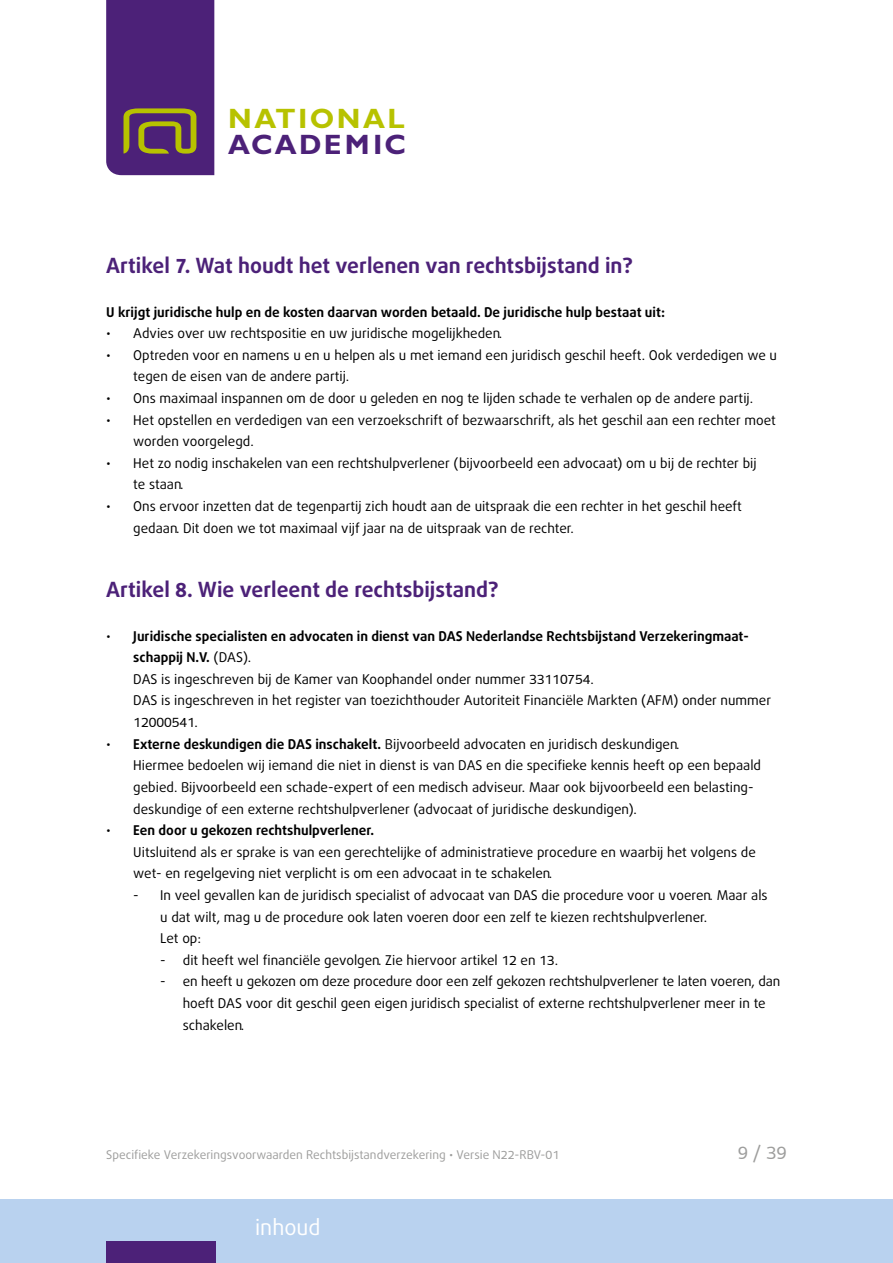
<style>
.page{position:relative;width:893px;height:1263px;background:#fff}
.page>*{position:absolute;margin:0;border:0;box-sizing:border-box;transform-origin:0 0}
.t1{font:700 28.05px "Gill Sans";letter-spacing:.085em;color:#b7c200}
.t2{font:700 28.05px "Gill Sans";letter-spacing:.075em;color:#4c2178}
.t3{font:21.6px "Bagus";color:#fff}
.t4{font:700 21px "Bagus";color:#4c2178}
.t5{font:18px "Bagus";color:#9d9d9c}
.t6{font:13.5px/21.6px "Bagus";color:#000}
.t7{font:700 13.5px "Bagus";color:#000}
.t8{font:12px "Bagus";color:#9d9d9c}
.s1{font-weight:700}
</style>
<div class="page">
<div style="left:0;top:1199px;width:893px;height:64px;background:#b9d2ef"></div>
<div style="left:106px;top:1242px;width:110px;height:21px;background:#4c2178"></div>
<svg style="left:106px;top:0;width:108px;height:175px;background:#542e71"></svg>
<h1 class="t1" style="left:228px;top:102px;width:178px">NATIONAL</h1>
<h1 class="t2" style="left:228px;top:128px;width:179px">ACADEMIC</h1>
<h3 class="t4" style="left:106px;top:252px;width:528px">Artikel 7. Wat houdt het verlenen van rechtsbijstand in?</h3>
<p class="t7" style="left:106px;top:303px;width:560px">U krijgt juridische hulp en de kosten daarvan worden betaald. De juridische hulp bestaat uit:</p>
<p class="t6" style="left:106px;top:323px;width:397px">• Advies over uw rechtspositie en uw juridische mogelijkheden.</p>
<p class="t6" style="left:133px;top:344px;width:645px;text-indent:-27px">• Optreden voor en namens u en u helpen als u met iemand een juridisch geschil heeft. Ook verdedigen we u tegen de eisen van de andere partij.</p>
<p class="t6" style="left:106px;top:388px;width:648px">• Ons maximaal inspannen om de door u geleden en nog te lijden schade te verhalen op de andere partij.</p>
<p class="t6" style="left:133px;top:409px;width:644px;text-indent:-27px">• Het opstellen en verdedigen van een verzoekschrift of bezwaarschrift, als het geschil aan een rechter moet worden voorgelegd.</p>
<p class="t6" style="left:133px;top:452px;width:625px;text-indent:-27px">• Het zo nodig inschakelen van een rechtshulpverlener (bijvoorbeeld een advocaat) om u bij de rechter bij te staan.</p>
<p class="t6" style="left:133px;top:496px;width:610px;text-indent:-27px">• Ons ervoor inzetten dat de tegenpartij zich houdt aan de uitspraak die een rechter in het geschil heeft gedaan. Dit doen we tot maximaal vijf jaar na de uitspraak van de rechter.</p>
<h3 class="t4" style="left:106px;top:576px;width:394px">Artikel 8. Wie verleent de rechtsbijstand?</h3>
<p class="t6" style="left:133px;top:625px;width:639px;text-indent:-27px">• <span class="s1">Juridische specialisten en advocaten in dienst van DAS Nederlandse Rechtsbijstand Verzekeringmaat&shy;schappij N.V.</span> (DAS).<br>DAS is ingeschreven bij de Kamer van Koophandel onder nummer 33110754.<br>DAS is ingeschreven in het register van toezichthouder Autoriteit Financiële Markten (AFM) onder nummer 12000541.</p>
<p class="t6" style="left:133px;top:733px;width:629px;text-indent:-27px">• <span class="s1">Externe deskundigen die DAS inschakelt.</span> Bijvoorbeeld advocaten en juridisch deskundigen.<br>Hiermee bedoelen wij iemand die niet in dienst is van DAS en die specifieke kennis heeft op een bepaald gebied. Bijvoorbeeld een schade-expert of een medisch adviseur. Maar ook bijvoorbeeld een belasting&shy;deskundige of een externe rechtshulpverlener (advocaat of juridische deskundigen).</p>
<p class="t6" style="left:133px;top:820px;width:624px;text-indent:-27px">• <span class="s1">Een door u gekozen rechtshulpverlener.<br></span>Uitsluitend als er sprake is van een gerechtelijke of administratieve procedure en waarbij het volgens de wet- en regelgeving niet verplicht is om een advocaat in te schakelen.</p>
<p class="t6" style="left:160px;top:884px;width:609px;text-indent:-27px">- In veel gevallen kan de juridisch specialist of advocaat van DAS die procedure voor u voeren. Maar als u dat wilt, mag u de procedure ook laten voeren door een zelf te kiezen rechtshulpverlener.<br>Let op:</p>
<p class="t6" style="left:160px;top:949px;width:400px">- dit heeft wel financiële gevolgen. Zie hiervoor artikel 12 en 13.</p>
<p class="t6" style="left:183px;top:971px;width:599px;text-indent:-23px">- en heeft u gekozen om deze procedure door een zelf gekozen rechtshulpverlener te laten voeren, dan hoeft DAS voor dit geschil geen eigen juridisch specialist of externe rechtshulpverlener meer in te schakelen.</p>
<p class="t8" style="left:106px;top:1147px;width:454px">Specifieke Verzekeringsvoorwaarden Rechtsbijstandverzekering • Versie N22-RBV-01</p>
<h3 class="t5" style="left:738px;top:1141px;width:50px">9 / 39</h3>
<h2 class="t3" style="left:255px;top:1212px;width:67px">inhoud</h2>
</div>
